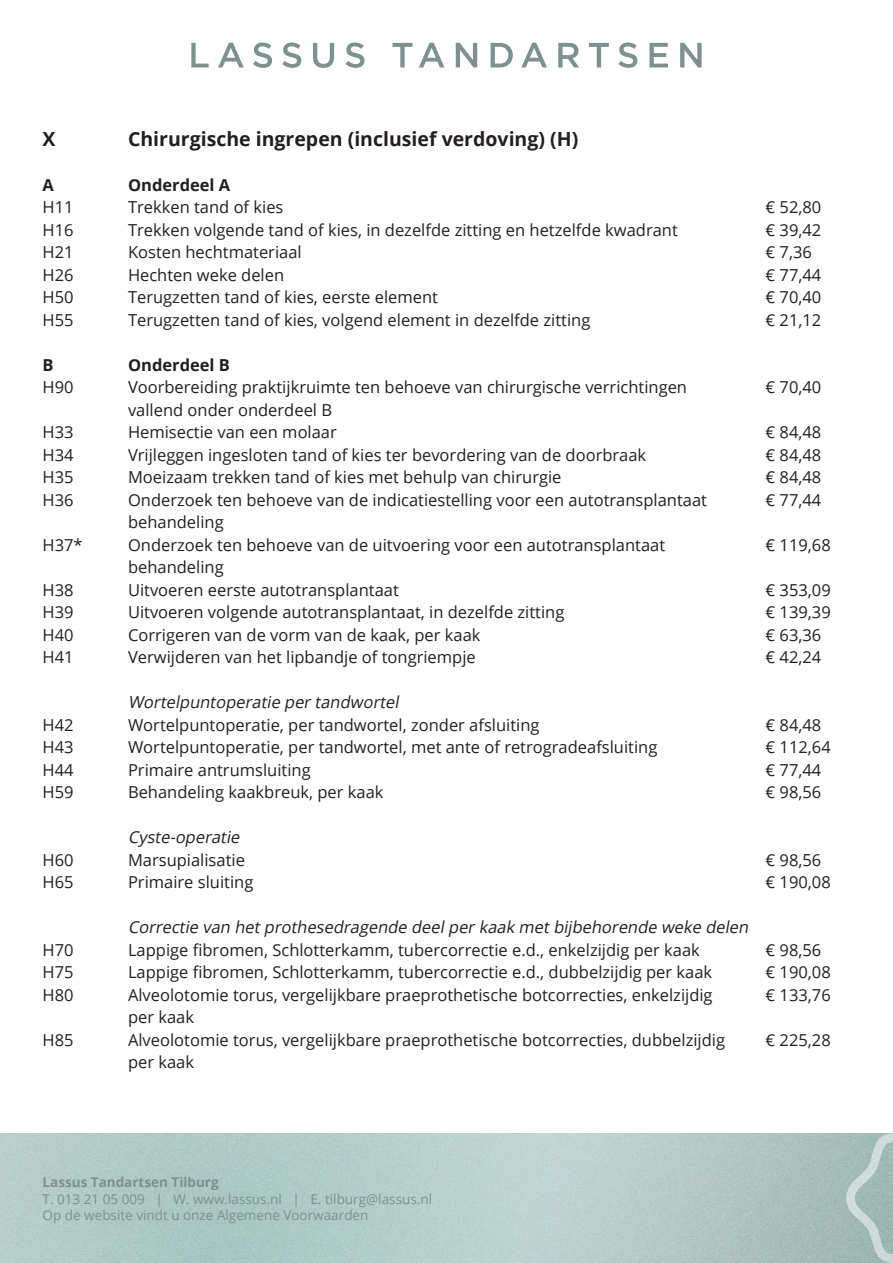
<style>
.page{position:relative;width:893px;height:1263px;background:#fff}
.page>*{position:absolute;margin:0;border:0;box-sizing:border-box;transform-origin:0 0}
.Body_text{font:700 19.5px "Open Sans";color:#231f20}
.Body_text-2{font:16.5px "Open Sans";color:#231f20}
.Body_text-3{font:italic 16.5px "Open Sans";color:#231f20}
.Body_text-4{font:700 16.5px "Open Sans";color:#231f20}
.t1{font:13.5px/16.5px "Open Sans";color:#7d918f}
.t2{font:700 13.5px "Open Sans";color:#7d918f}
</style>
<div class="page">
<svg style="left:191px;top:43px;width:18px;height:25px"></svg>
<svg style="left:218px;top:43px;width:26px;height:25px"></svg>
<svg style="left:253px;top:43px;width:19px;height:25px"></svg>
<svg style="left:282px;top:43px;width:19px;height:25px"></svg>
<svg style="left:313px;top:43px;width:21px;height:25px"></svg>
<svg style="left:345px;top:43px;width:19px;height:25px"></svg>
<svg style="left:392px;top:43px;width:20px;height:25px"></svg>
<svg style="left:419px;top:43px;width:25px;height:25px"></svg>
<svg style="left:456px;top:43px;width:21px;height:25px"></svg>
<svg style="left:491px;top:43px;width:22px;height:25px"></svg>
<svg style="left:521px;top:43px;width:26px;height:25px"></svg>
<svg style="left:558px;top:43px;width:21px;height:25px"></svg>
<svg style="left:589px;top:43px;width:20px;height:25px"></svg>
<svg style="left:618px;top:43px;width:19px;height:25px"></svg>
<svg style="left:649px;top:43px;width:19px;height:25px"></svg>
<svg style="left:680px;top:43px;width:22px;height:25px"></svg>
<img style="left:0;top:1133px;width:846px;height:130px">
<svg style="left:846px;top:1133px;width:47px;height:130px"></svg>
<p class="Body_text" style="left:43px;top:125px;width:15px">X</p>
<p class="Body_text" style="left:128px;top:125px;width:452px">Chirurgische ingrepen (inclusief verdoving) (H)</p>
<p class="Body_text-4" style="left:43px;top:173px;width:13px">A</p>
<p class="Body_text-4" style="left:128px;top:173px;width:104px">Onderdeel A</p>
<p class="Body_text-2" style="left:43px;top:196px;width:33px">H11</p>
<p class="Body_text-2" style="left:128px;top:196px;width:157px">Trekken tand of kies</p>
<p class="Body_text-2" style="left:766px;top:196px;width:57px">€ 52,80</p>
<p class="Body_text-2" style="left:43px;top:218px;width:33px">H16</p>
<p class="Body_text-2" style="left:128px;top:218px;width:551px">Trekken volgende tand of kies, in dezelfde zitting en hetzelfde kwadrant</p>
<p class="Body_text-2" style="left:766px;top:218px;width:57px">€ 39,42</p>
<p class="Body_text-2" style="left:43px;top:241px;width:33px">H21</p>
<p class="Body_text-2" style="left:128px;top:241px;width:175px">Kosten hechtmateriaal</p>
<p class="Body_text-2" style="left:766px;top:241px;width:48px">€ 7,36</p>
<p class="Body_text-2" style="left:43px;top:263px;width:33px">H26</p>
<p class="Body_text-2" style="left:128px;top:263px;width:158px">Hechten weke delen</p>
<p class="Body_text-2" style="left:766px;top:263px;width:57px">€ 77,44</p>
<p class="Body_text-2" style="left:43px;top:286px;width:33px">H50</p>
<p class="Body_text-2" style="left:128px;top:286px;width:312px">Terugzetten tand of kies, eerste element</p>
<p class="Body_text-2" style="left:766px;top:286px;width:57px">€ 70,40</p>
<p class="Body_text-2" style="left:43px;top:308px;width:33px">H55</p>
<p class="Body_text-2" style="left:128px;top:308px;width:464px">Terugzetten tand of kies, volgend element in dezelfde zitting</p>
<p class="Body_text-2" style="left:766px;top:308px;width:57px">€ 21,12</p>
<p class="Body_text-4" style="left:43px;top:353px;width:13px">B</p>
<p class="Body_text-4" style="left:128px;top:353px;width:104px">Onderdeel B</p>
<p class="Body_text-2" style="left:43px;top:376px;width:33px">H90</p>
<p class="Body_text-2" style="left:128px;top:376px;width:561px">Voorbereiding praktijkruimte ten behoeve van chirurgische verrichtingen</p>
<p class="Body_text-2" style="left:766px;top:376px;width:57px">€ 70,40</p>
<p class="Body_text-2" style="left:128px;top:398px;width:206px">vallend onder onderdeel B</p>
<p class="Body_text-2" style="left:43px;top:421px;width:33px">H33</p>
<p class="Body_text-2" style="left:128px;top:421px;width:210px">Hemisectie van een molaar</p>
<p class="Body_text-2" style="left:766px;top:421px;width:57px">€ 84,48</p>
<p class="Body_text-2" style="left:43px;top:443px;width:33px">H34</p>
<p class="Body_text-2" style="left:128px;top:443px;width:520px">Vrijleggen ingesloten tand of kies ter bevordering van de doorbraak</p>
<p class="Body_text-2" style="left:766px;top:443px;width:57px">€ 84,48</p>
<p class="Body_text-2" style="left:43px;top:466px;width:33px">H35</p>
<p class="Body_text-2" style="left:128px;top:466px;width:435px">Moeizaam trekken tand of kies met behulp van chirurgie</p>
<p class="Body_text-2" style="left:766px;top:466px;width:57px">€ 84,48</p>
<p class="Body_text-2" style="left:43px;top:488px;width:33px">H36</p>
<p class="Body_text-2" style="left:128px;top:488px;width:580px">Onderzoek ten behoeve van de indicatiestelling voor een autotransplantaat</p>
<p class="Body_text-2" style="left:766px;top:488px;width:57px">€ 77,44</p>
<p class="Body_text-2" style="left:128px;top:511px;width:97px">behandeling</p>
<p class="Body_text-2" style="left:43px;top:533px;width:42px">H37*</p>
<p class="Body_text-2" style="left:128px;top:533px;width:539px">Onderzoek ten behoeve van de uitvoering voor een autotransplantaat</p>
<p class="Body_text-2" style="left:766px;top:533px;width:67px">€ 119,68</p>
<p class="Body_text-2" style="left:128px;top:556px;width:97px">behandeling</p>
<p class="Body_text-2" style="left:43px;top:578px;width:33px">H38</p>
<p class="Body_text-2" style="left:128px;top:578px;width:272px">Uitvoeren eerste autotransplantaat</p>
<p class="Body_text-2" style="left:766px;top:578px;width:67px">€ 353,09</p>
<p class="Body_text-2" style="left:43px;top:601px;width:33px">H39</p>
<p class="Body_text-2" style="left:128px;top:601px;width:438px">Uitvoeren volgende autotransplantaat, in dezelfde zitting</p>
<p class="Body_text-2" style="left:766px;top:601px;width:67px">€ 139,39</p>
<p class="Body_text-2" style="left:43px;top:623px;width:33px">H40</p>
<p class="Body_text-2" style="left:128px;top:623px;width:354px">Corrigeren van de vorm van de kaak, per kaak</p>
<p class="Body_text-2" style="left:766px;top:623px;width:57px">€ 63,36</p>
<p class="Body_text-2" style="left:43px;top:646px;width:33px">H41</p>
<p class="Body_text-2" style="left:128px;top:646px;width:349px">Verwijderen van het lipbandje of tongriempje</p>
<p class="Body_text-2" style="left:766px;top:646px;width:57px">€ 42,24</p>
<p class="Body_text-3" style="left:128px;top:691px;width:276px">Wortelpuntoperatie pertandwortel</p>
<p class="Body_text-2" style="left:43px;top:713px;width:33px">H42</p>
<p class="Body_text-2" style="left:128px;top:713px;width:413px">Wortelpuntoperatie, per tandwortel, zonder afsluiting</p>
<p class="Body_text-2" style="left:766px;top:713px;width:57px">€ 84,48</p>
<p class="Body_text-2" style="left:43px;top:736px;width:33px">H43</p>
<p class="Body_text-2" style="left:128px;top:736px;width:531px">Wortelpuntoperatie, per tandwortel, met ante of retrogradeafsluiting</p>
<p class="Body_text-2" style="left:766px;top:736px;width:67px">€ 112,64</p>
<p class="Body_text-2" style="left:43px;top:758px;width:33px">H44</p>
<p class="Body_text-2" style="left:128px;top:758px;width:184px">Primaire antrumsluiting</p>
<p class="Body_text-2" style="left:766px;top:758px;width:57px">€ 77,44</p>
<p class="Body_text-2" style="left:43px;top:781px;width:33px">H59</p>
<p class="Body_text-2" style="left:128px;top:781px;width:257px">Behandeling kaakbreuk, per kaak</p>
<p class="Body_text-2" style="left:766px;top:781px;width:57px">€ 98,56</p>
<p class="Body_text-3" style="left:128px;top:826px;width:117px">Cyste-operatie</p>
<p class="Body_text-2" style="left:43px;top:848px;width:33px">H60</p>
<p class="Body_text-2" style="left:128px;top:848px;width:118px">Marsupialisatie</p>
<p class="Body_text-2" style="left:766px;top:848px;width:57px">€ 98,56</p>
<p class="Body_text-2" style="left:43px;top:871px;width:33px">H65</p>
<p class="Body_text-2" style="left:128px;top:871px;width:127px">Primaire sluiting</p>
<p class="Body_text-2" style="left:766px;top:871px;width:67px">€ 190,08</p>
<p class="Body_text-3" style="left:128px;top:916px;width:626px">Correctie van hetprothesedragende deelperkaak metbijbehorende weke delen</p>
<p class="Body_text-2" style="left:43px;top:938px;width:33px">H70</p>
<p class="Body_text-2" style="left:128px;top:938px;width:573px">Lappige fibromen, Schlotterkamm, tubercorrectie e.d., enkelzijdig per kaak</p>
<p class="Body_text-2" style="left:766px;top:938px;width:57px">€ 98,56</p>
<p class="Body_text-2" style="left:43px;top:961px;width:33px">H75</p>
<p class="Body_text-2" style="left:128px;top:961px;width:586px">Lappige fibromen, Schlotterkamm, tubercorrectie e.d., dubbelzijdig per kaak</p>
<p class="Body_text-2" style="left:766px;top:961px;width:67px">€ 190,08</p>
<p class="Body_text-2" style="left:43px;top:983px;width:33px">H80</p>
<p class="Body_text-2" style="left:128px;top:983px;width:586px">Alveolotomie torus, vergelijkbare praeprothetische botcorrecties, enkelzijdig</p>
<p class="Body_text-2" style="left:766px;top:983px;width:67px">€ 133,76</p>
<p class="Body_text-2" style="left:128px;top:1006px;width:68px">per kaak</p>
<p class="Body_text-2" style="left:43px;top:1028px;width:33px">H85</p>
<p class="Body_text-2" style="left:128px;top:1028px;width:599px">Alveolotomie torus, vergelijkbare praeprothetische botcorrecties, dubbelzijdig</p>
<p class="Body_text-2" style="left:766px;top:1028px;width:67px">€ 225,28</p>
<p class="Body_text-2" style="left:128px;top:1051px;width:68px">per kaak</p>
<p class="t2" style="left:43px;top:1173px;width:178px">Lassus Tandartsen Tilburg</p>
<p class="t1" style="left:43px;top:1190px;width:391px">T. 013 21 05 009 | W. www.lassus.nl | E. tilburg@lassus.nl<br>Op de website vindt u onze Algemene Voorwaarden</p>
</div>
